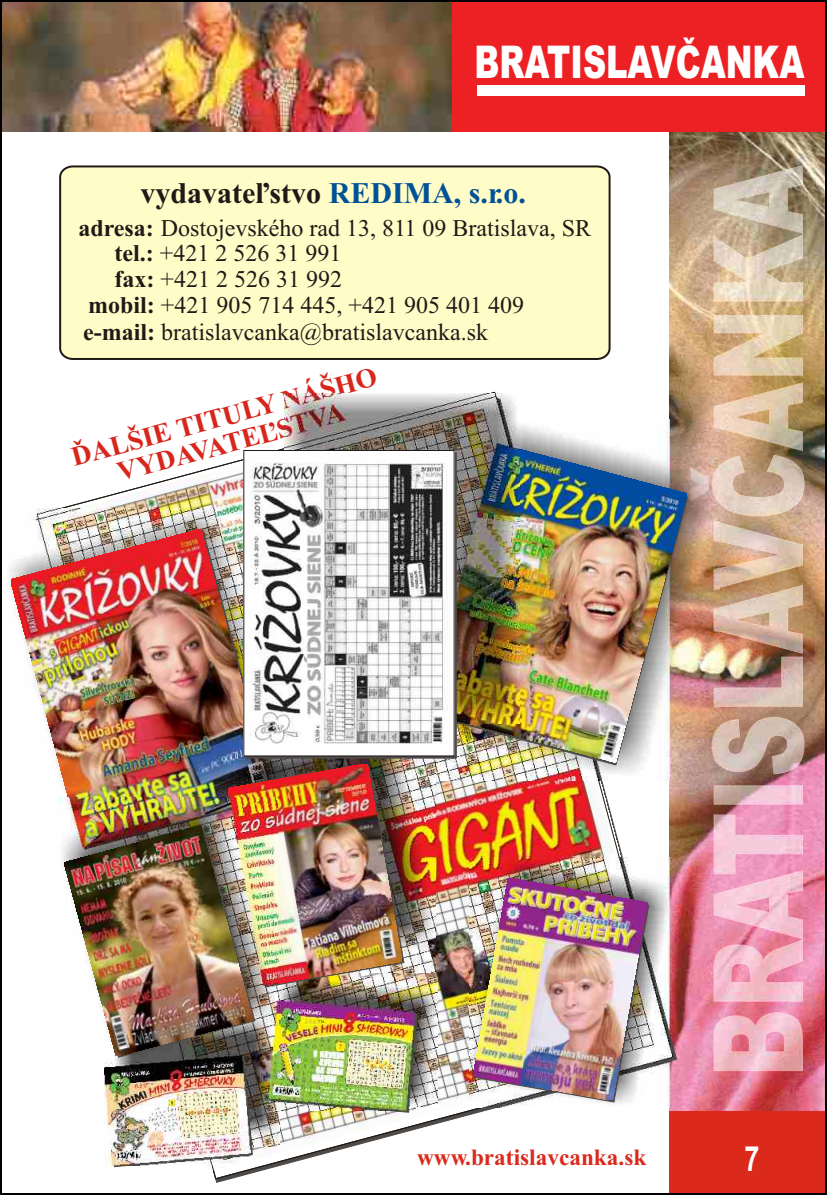
<style>
.page{position:relative;width:827px;height:1195px;background:#fff}
.page>*{position:absolute;margin:0;border:0;box-sizing:border-box;transform-origin:0 0}
.t1{font:900 45.2px "Arial MTCE";color:#fff;scale:.71 1}
.t2{font:700 34.8px "Arial";color:#fff;scale:.78 1}
.t3{font:700 30px "Times New Roman";color:#1f1a17}
.t4{font:700 27.4px/26.8px "Times New Roman";color:#d9261c;text-align:center}
.t5{font:24px "Times New Roman";color:#1f1a17}
.t6{font:700 23.2px "Times New Roman";color:#db291c}
.s1{color:#005296}
.s2{font-weight:700}
</style>
<div class="page">
<img style="left:0;top:0;width:826px;height:1195px">
<img style="left:36px;top:391px;width:637px;height:789px">
<img style="left:436px;top:420px;width:282px;height:360px">
<img style="left:436px;top:444px;width:250px;height:319px">
<img style="left:5px;top:509px;width:238px;height:346px">
<img style="left:11px;top:529px;width:232px;height:319px">
<img style="left:253px;top:1057px;width:26px;height:90px">
<svg style="left:105px;top:1058px;width:148px;height:109px"></svg>
<img style="left:104px;top:1058px;width:146px;height:107px">
<img style="left:277px;top:978px;width:160px;height:128px">
<img style="left:270px;top:993px;width:147px;height:120px">
<img style="left:269px;top:1001px;width:146px;height:110px">
<img style="left:469px;top:857px;width:202px;height:250px">
<svg style="left:474px;top:880px;width:175px;height:222px"></svg>
<img style="left:473px;top:878px;width:174px;height:222px">
<img style="left:233px;top:723px;width:203px;height:249px">
<img style="left:228px;top:764px;width:174px;height:221px">
<img style="left:58px;top:798px;width:219px;height:259px">
<svg style="left:66px;top:827px;width:189px;height:231px"></svg>
<img style="left:64px;top:826px;width:188px;height:230px">
<img style="left:285px;top:394px;width:234px;height:329px">
<img style="left:245px;top:452px;width:207px;height:302px">
<h1 class="t1" style="left:474px;top:46px;width:466px">BRATISLAVČANKA</h1>
<p class="t3" style="left:140px;top:183px;width:387px">vydavateľstvo <span class="s1">REDIMA, s.r.o.</span></p>
<p class="t5" style="left:78px;top:220px;width:514px"><span class="s2">adresa:</span> Dostojevského rad 13, 811 09 Bratislava, SR</p>
<p class="t5" style="left:114px;top:244px;width:228px"><span class="s2">tel.:</span> +421 2 526 31 991</p>
<p class="t5" style="left:114px;top:270px;width:229px"><span class="s2">fax:</span> +421 2 526 31 992</p>
<p class="t5" style="left:88px;top:296px;width:437px"><span class="s2">mobil:</span> +421 905 714 445, +421 905 401 409</p>
<p class="t5" style="left:83px;top:323px;width:406px"><span class="s2">e-mail:</span> bratislavcanka@bratislavcanka.sk</p>
<p class="t4" style="left:69px;top:447px;width:316px;rotate:-15deg">ĎALŠIE TITULY NÁŠHO<br>VYDAVATEĽSTVA</p>
<p class="t6" style="left:417px;top:1150px;width:231px">www.bratislavcanka.sk</p>
<h2 class="t2" style="left:744px;top:1145px;width:21px">7</h2>
</div>
